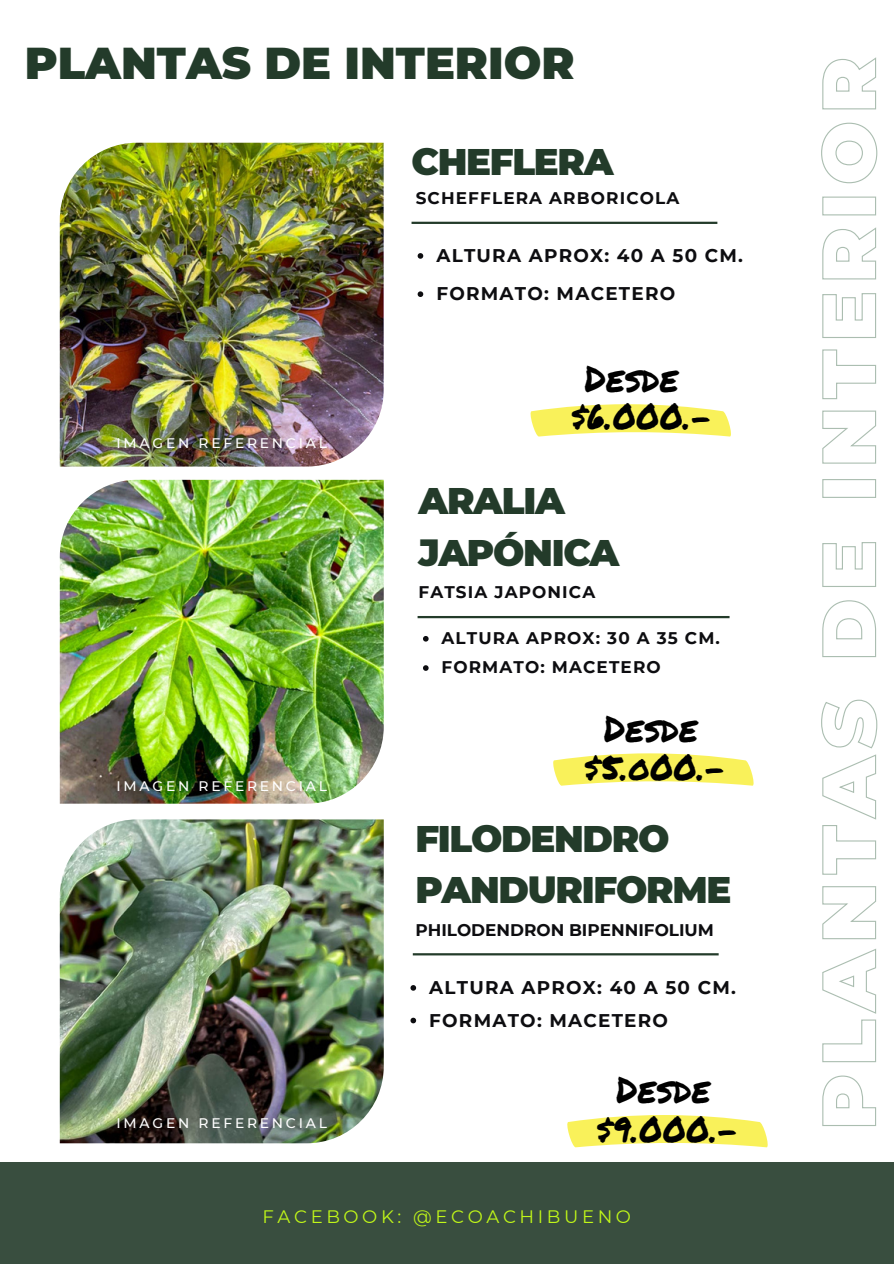
<style>
.page{position:relative;width:894px;height:1264px;background:#fff}
.page>*{position:absolute;margin:0;border:0;box-sizing:border-box;transform-origin:0 0}
.t1{font:900 44.55px "Montserrat";color:#233b2a}
.t2{font:900 37.05px/51.8px "Montserrat";letter-spacing:-.035em;color:#233b2a}
.t3{font:36.3px "Permanent Marker";color:#000}
.t4{font:34.2px "Permanent Marker";color:#000}
.t5{font:700 18.3px/38.2px "Montserrat";letter-spacing:.065em;color:#0d0d10}
.t6{font:18px "Montserrat";letter-spacing:.2em;color:#c0f718}
.t7{font:700 16.8px/29.2px "Montserrat";letter-spacing:.065em;color:#0d0d10}
.t8{font:700 16.8px "Montserrat";color:#0d0d10}
.t9{font:500 13.8px "Montserrat";letter-spacing:.2em;color:#fff}
</style>
<div class="page">
<div style="left:0;top:1162px;width:893px;height:101px;background:#394e3f"></div>
<img style="left:60px;top:480px;width:323px;height:323px">
<img style="left:60px;top:143px;width:323px;height:323px">
<img style="left:60px;top:819px;width:323px;height:324px">
<hr style="left:411px;top:222px;width:306px;height:2px;background:#233b2a">
<svg style="left:417px;top:253px;width:6px;height:6px"></svg>
<svg style="left:417px;top:291px;width:6px;height:6px"></svg>
<hr style="left:417px;top:616px;width:312px;height:2px;background:#233b2a">
<svg style="left:423px;top:636px;width:5px;height:5px"></svg>
<svg style="left:423px;top:665px;width:5px;height:6px"></svg>
<hr style="left:412px;top:953px;width:306px;height:2px;background:#233b2a">
<svg style="left:530px;top:404px;width:201px;height:32px"></svg>
<svg style="left:553px;top:753px;width:201px;height:32px"></svg>
<svg style="left:567px;top:1115px;width:201px;height:32px"></svg>
<svg style="left:410px;top:985px;width:6px;height:5px"></svg>
<svg style="left:410px;top:1017px;width:6px;height:6px"></svg>
<svg style="left:821px;top:57px;width:56px;height:1069px"></svg>
<p class="t1" style="left:25px;top:36px;width:551px">PLANTAS DE INTERIOR</p>
<h4 class="t2" style="left:411px;top:136px;width:203px">CHEFLERA</h4>
<h5 class="t7" style="left:415px;top:183px;width:265px">SCHEFFLERA ARBORICOLA</h5>
<p class="t5" style="left:436px;top:236px;width:308px">ALTURA APROX: 40 A 50 CM.<br>FORMATO: MACETERO</p>
<h3 class="t3" style="left:584px;top:352px;width:96px">Desde</h3>
<h3 class="t9" style="left:116px;top:435px;width:212px">IMAGEN REFERENCIAL</h3>
<p class="t9" style="left:116px;top:777px;width:212px">IMAGEN REFERENCIAL</p>
<h4 class="t9" style="left:116px;top:1114px;width:212px">IMAGEN REFERENCIAL</h4>
<p class="t4" style="left:570px;top:391px;width:143px">$6.000.-</p>
<p class="t2" style="left:418px;top:475px;width:202px">ARALIA<br>JAPÓNICA</p>
<h4 class="t7" style="left:418px;top:578px;width:178px">FATSIA JAPONICA</h4>
<p class="t7" style="left:441px;top:623px;width:280px">ALTURA APROX: 30 A 35 CM.<br>FORMATO: MACETERO</p>
<h5 class="t3" style="left:603px;top:702px;width:96px">Desde</h5>
<h3 class="t4" style="left:583px;top:741px;width:143px">$5.o00.-</h3>
<h4 class="t2" style="left:415px;top:812px;width:317px">FILODENDRO<br>PANDURIFORME</h4>
<p class="t8" style="left:415px;top:919px;width:300px">PHILODENDRON BIPENNIFOLIUM</p>
<p class="t5" style="left:429px;top:971px;width:308px;line-height:32.7px">ALTURA APROX: 40 A 50 CM.<br>FORMATO: MACETERO</p>
<h4 class="t3" style="left:616px;top:1062px;width:96px">Desde</h4>
<h5 class="t4" style="left:596px;top:1103px;width:144px">$9.000.-</h5>
<h2 class="t6" style="left:262px;top:1205px;width:370px">FACEBOOK: @ECOACHIBUENO</h2>
</div>
